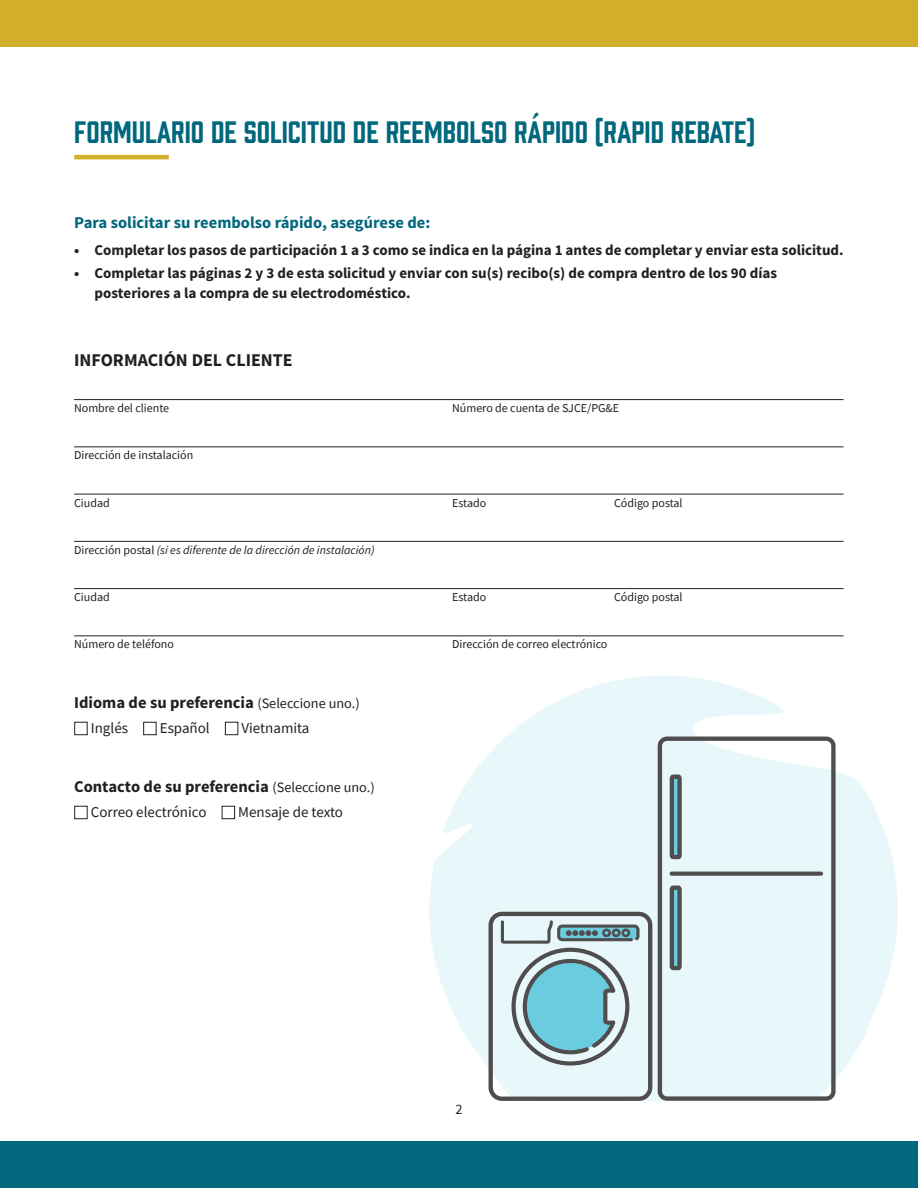
<style>
.page{position:relative;width:918px;height:1188px;background:#fff}
.page>*{position:absolute;margin:0;border:0;box-sizing:border-box;transform-origin:0 0}
._1_Section_Title{font:28.5px "Prohibition";color:#00677d}
._4_Subheads{font:700 18px "Source Sans Pro";color:#231f20}
.t1{font:700 16.5px "Source Sans Pro";color:#231f20}
.Intro{font:700 16.5px "Source Sans Pro";color:#00677d}
.t2{font:700 15px/19.5px "Source Sans Pro";color:#231f20}
.t3{font:15px "Source Sans Pro";color:#231f20}
.t4{font:14.25px "Source Sans Pro";color:#231f20}
.Form_-_Fields_Names{font:12px "Source Sans Pro";color:#231f20}
.Form_-_Fields_Names-2{font:italic 12px "Source Sans Pro";color:#231f20}
.s1{font-style:normal}
.s2{font-weight:400;font-size:14.25px}
</style>
<div class="page">
<div style="left:0;top:1141px;width:918px;height:47px;background:#00677d"></div>
<div style="left:0;top:0;width:918px;height:47px;background:#d2af29"></div>
<svg style="left:429px;top:676px;width:469px;height:426px;fill:#e8f7fa"></svg>
<div style="left:658px;top:737px;width:178px;height:364px;border:4px solid #4f4d4d;border-radius:7px"></div>
<div style="left:489px;top:912px;width:163px;height:189px;border:4px solid #4f4d4d;border-radius:11px"></div>
<svg style="left:501px;top:920px;width:139px;height:146px;background:#a5c9d1"></svg>
<svg style="left:668px;top:772px;width:16px;height:89px"></svg>
<svg style="left:668px;top:883px;width:16px;height:89px"></svg>
<svg style="left:670px;top:872px;width:153px;height:4px"></svg>
<hr style="left:74px;top:155px;width:95px;height:4px;background:#d2af29">
<hr style="left:74px;top:399px;width:770px;height:1px;background:#231f20">
<hr style="left:74px;top:447px;width:770px;height:1px;background:#231f20">
<hr style="left:74px;top:494px;width:770px;height:1px;background:#231f20">
<hr style="left:74px;top:541px;width:770px;height:1px;background:#231f20">
<hr style="left:74px;top:588px;width:770px;height:1px;background:#231f20">
<hr style="left:74px;top:636px;width:770px;height:1px;background:#231f20">
<p class="_1_Section_Title" style="left:74px;top:112px;width:683px">FORMULARIO DE SOLICITUD DE REEMBOLSO RÁPIDO (RAPID REBATE)</p>
<p class="Intro" style="left:74px;top:212px;width:358px">Para solicitar su reembolso rápido, asegúrese de:</p>
<p class="t2" style="left:74px;top:240px;width:771px">• Completar los pasos de participación 1 a 3 como se indica en la página 1 antes de completar y enviar esta solicitud.</p>
<p class="t2" style="left:94px;top:264px;width:684px;text-indent:-20px">• Completar las páginas 2 y 3 de esta solicitud y enviar con su(s) recibo(s) de compra dentro de los 90 días posteriores a la compra de su electrodoméstico.</p>
<p class="_4_Subheads" style="left:74px;top:348px;width:220px">INFORMACIÓN DEL CLIENTE</p>
<p class="Form_-_Fields_Names" style="left:74px;top:401px;width:97px">Nombre del cliente</p>
<p class="Form_-_Fields_Names" style="left:452px;top:401px;width:169px">Número de cuenta de SJCE/PG&amp;E</p>
<p class="Form_-_Fields_Names" style="left:74px;top:448px;width:121px">Dirección de instalación</p>
<p class="Form_-_Fields_Names" style="left:74px;top:495px;width:37px">Ciudad</p>
<p class="Form_-_Fields_Names" style="left:452px;top:495px;width:36px">Estado</p>
<p class="Form_-_Fields_Names" style="left:614px;top:495px;width:70px">Código postal</p>
<p class="Form_-_Fields_Names-2" style="left:74px;top:543px;width:302px"><span class="s1">Dirección postal</span> (si es diferente de la dirección de instalación)</p>
<p class="Form_-_Fields_Names" style="left:74px;top:590px;width:37px">Ciudad</p>
<p class="Form_-_Fields_Names" style="left:452px;top:590px;width:36px">Estado</p>
<p class="Form_-_Fields_Names" style="left:614px;top:590px;width:70px">Código postal</p>
<p class="Form_-_Fields_Names" style="left:74px;top:637px;width:101px">Número de teléfono</p>
<p class="Form_-_Fields_Names" style="left:452px;top:637px;width:157px">Dirección de correo electrónico</p>
<p class="t1" style="left:74px;top:692px;width:287px">Idioma de su preferencia <span class="s2">(Seleccione uno.)</span></p>
<p class="t3" style="left:74px;top:719px;width:237px">■ Inglés ■ Español ■ Vietnamita</p>
<p class="t1" style="left:74px;top:776px;width:302px">Contacto de su preferencia <span class="s2">(Seleccione uno.)</span></p>
<p class="t3" style="left:74px;top:803px;width:270px">■ Correo electrónico ■ Mensaje de texto</p>
<p class="t4" style="left:455px;top:1100px;width:9px">2</p>
</div>
